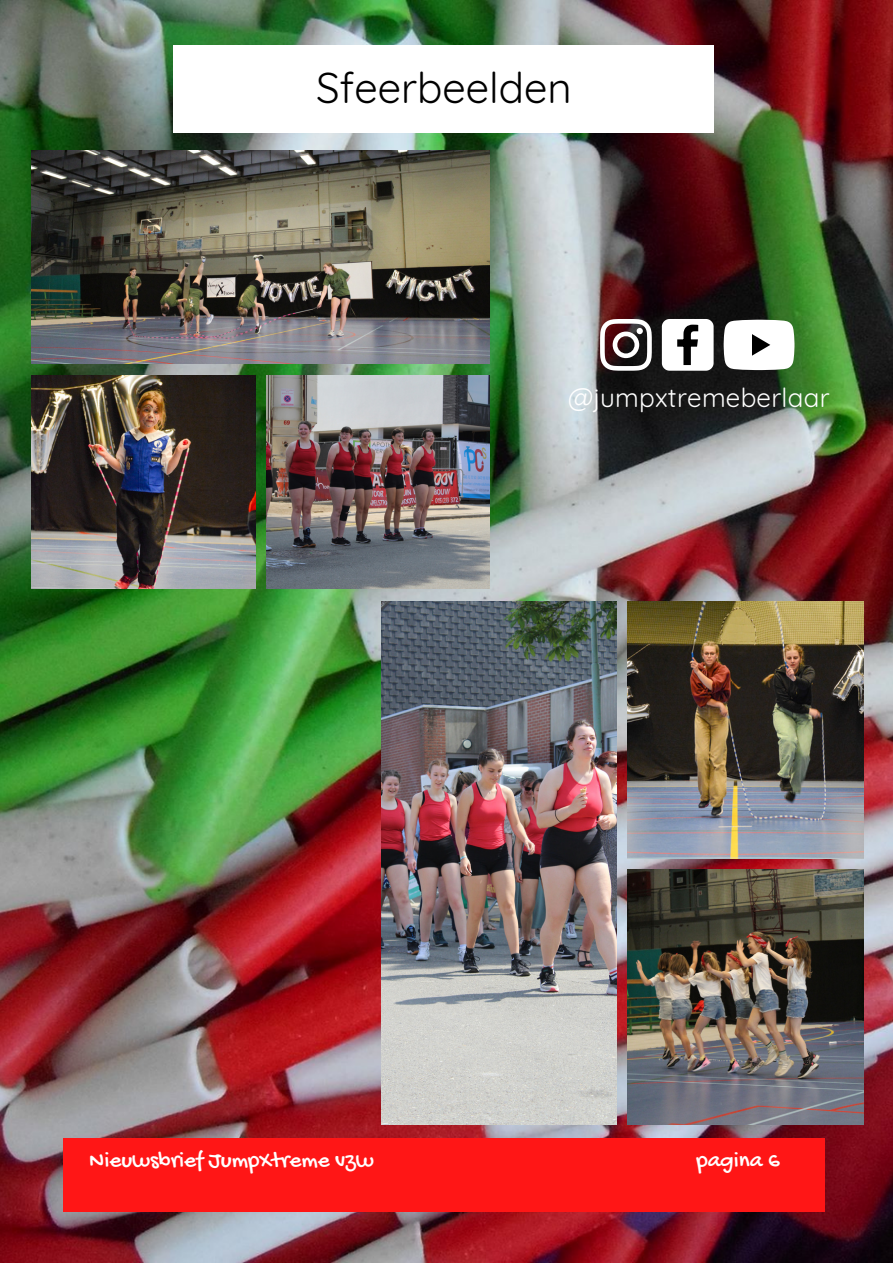
<style>
.page{position:relative;width:893px;height:1264px;background:#fff}
.page>*{position:absolute;margin:0;border:0;box-sizing:border-box;transform-origin:0 0}
.t1{font:42px "Quicksand";color:#000}
.t2{font:25.95px "Quicksand";letter-spacing:.01em;color:#fff}
.t3{font:23.1px "Gochi Hand";color:#fff}
</style>
<div class="page">
<img style="left:0;top:0;width:892px;height:1262px">
<div style="left:777px;top:1138px;width:47px;height:73px;background:#ff1616"></div>
<div style="left:110px;top:1138px;width:667px;height:73px;background:#ff1616"></div>
<div style="left:63px;top:1138px;width:47px;height:73px;background:#ff1616"></div>
<img style="left:381px;top:602px;width:235px;height:522px">
<img style="left:627px;top:602px;width:236px;height:256px">
<img style="left:627px;top:869px;width:236px;height:255px">
<img style="left:31px;top:150px;width:458px;height:214px">
<img style="left:31px;top:375px;width:224px;height:213px">
<img style="left:266px;top:375px;width:223px;height:213px">
<svg style="left:600px;top:319px;width:51px;height:52px"></svg>
<svg style="left:661px;top:319px;width:52px;height:52px"></svg>
<svg style="left:723px;top:320px;width:71px;height:50px"></svg>
<div style="left:173px;top:45px;width:541px;height:88px;background:#fff"></div>
<p class="t1" style="left:316px;top:61px;width:257px">Sfeerbeelden</p>
<p class="t2" style="left:568px;top:381px;width:263px">@jumpxtremeberlaar</p>
<p class="t3" style="left:89px;top:1147px;width:286px">Nieuwsbrief JumpXtreme vzw</p>
<p class="t3" style="left:696px;top:1147px;width:85px">pagina 6</p>
</div>
